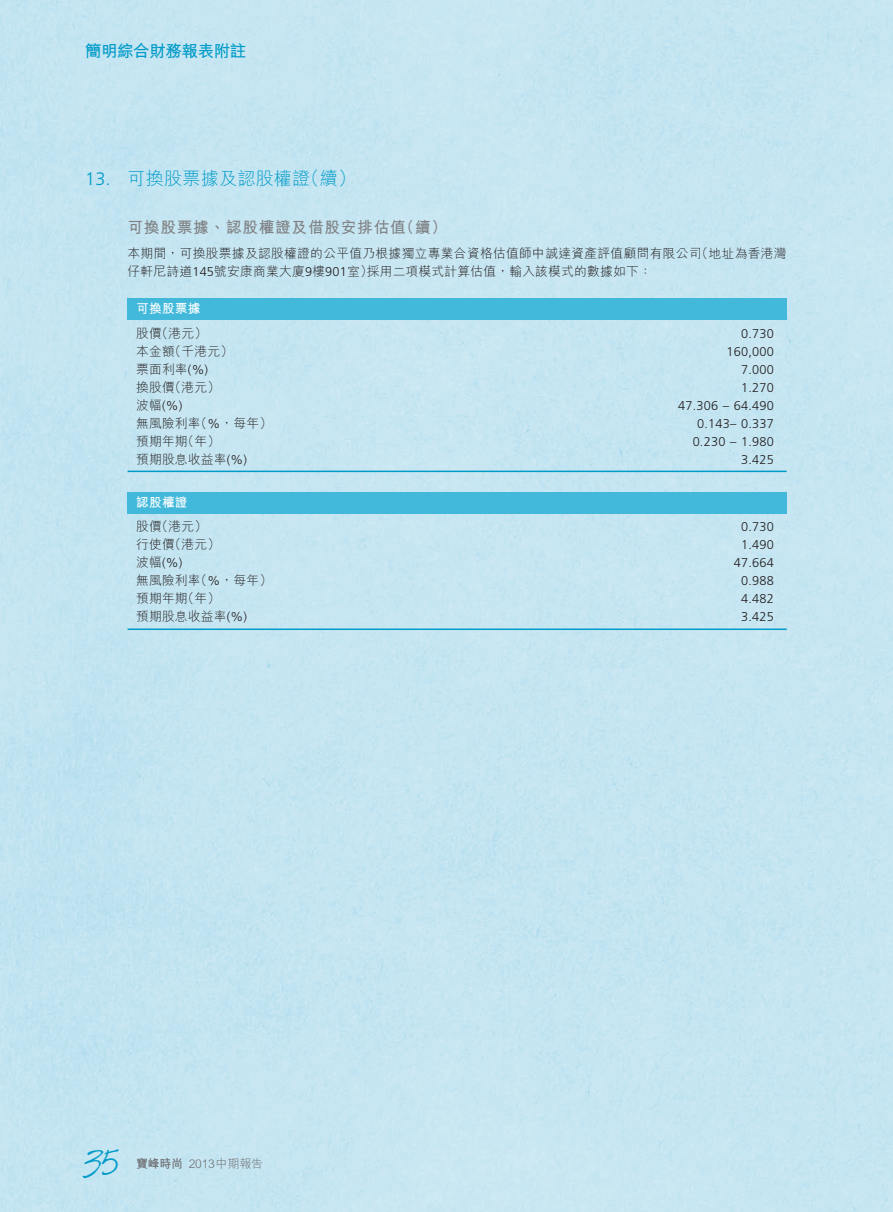
<style>
.page{position:relative;width:893px;height:1212px;background:#c5e6f2}
.page>*{position:absolute;margin:0;border:0;box-sizing:border-box;transform-origin:0 0}
.t1{font:30px "Harabara Hand";color:#009bc8}
.t2{font:300 18px "M Hei HK";letter-spacing:.015em;color:#009bc8}
.t3{font:700 16.5px "M Hei HK";letter-spacing:-.025em;color:#009bc8}
.t4{font:700 15.75px "M Hei HK";letter-spacing:.04em;color:#808285}
.t5{font:300 12.75px/24.5px "M Hei HK";letter-spacing:.015em;color:#231f20}
.t6{font:300 12.75px "Frutiger LT Std";letter-spacing:.015em;color:#231f20}
.t7{font:300 12px "M Hei HK";letter-spacing:-.025em;color:#6c6d70}
.s1{font-family:"Frutiger LT Std"}
.s2{font-weight:700;color:#fff}
.s3{font-family:"M Hei HK"}
.s4{font-weight:700}
</style>
<div class="page">
<div style="left:128px;top:298px;width:659px;height:22px;background:#42b9db"></div>
<hr style="left:128px;top:471px;width:659px;height:1px;background:#009bc8">
<div style="left:128px;top:492px;width:659px;height:21px;background:#42b9db"></div>
<hr style="left:128px;top:628px;width:659px;height:2px;background:#009bc8">
<p class="t3" style="left:85px;top:39px;width:163px">簡明綜合財務報表附註</p>
<p class="t2" style="left:85px;top:165px;width:273px"><span class="s1">13.</span> 可換股票據及認股權證（續）</p>
<p class="t4" style="left:128px;top:216px;width:321px">可換股票據、認股權證及借股安排估值（續）</p>
<p class="t5" style="left:128px;top:243px;width:661px;line-height:18px">本期間，可換股票據及認股權證的公平值乃根據獨立專業合資格估值師中誠達資產評值顧問有限公司（地址為香港灣仔軒尼詩道<span class="s1">145</span>號安康商業大廈<span class="s1">9</span>樓<span class="s1">901</span>室）採用二項模式計算估值，輸入該模式的數據如下：</p>
<p class="t5" style="left:136px;top:296px;width:73px"><span class="s2">可換股票據</span>股價（港元）</p>
<p class="t6" style="left:741px;top:326px;width:34px">0.730</p>
<p class="t5" style="left:136px;top:338px;width:99px">本金額（千港元）</p>
<p class="t6" style="left:727px;top:344px;width:49px">160,000</p>
<p class="t5" style="left:136px;top:356px;width:74px">票面利率<span class="s1">(%)</span></p>
<p class="t6" style="left:741px;top:362px;width:34px">7.000</p>
<p class="t5" style="left:136px;top:374px;width:86px">換股價（港元）</p>
<p class="t6" style="left:741px;top:380px;width:34px">1.270</p>
<p class="t6" style="left:136px;top:398px;width:48px"><span class="s3">波幅</span>(%)</p>
<p class="t6" style="left:678px;top:398px;width:97px">47.306 – 64.490</p>
<p class="t5" style="left:136px;top:410px;width:138px">無風險利率（<span class="s1">%</span>，每年）</p>
<p class="t6" style="left:697px;top:416px;width:78px">0.143– 0.337</p>
<p class="t5" style="left:136px;top:428px;width:86px">預期年期（年）</p>
<p class="t6" style="left:693px;top:434px;width:83px">0.230 – 1.980</p>
<p class="t5" style="left:136px;top:446px;width:113px">預期股息收益率<span class="s1">(%)</span></p>
<p class="t6" style="left:741px;top:452px;width:34px">3.425</p>
<p class="t5" style="left:136px;top:490px;width:73px"><span class="s2">認股權證<br></span>股價（港元）</p>
<p class="t6" style="left:741px;top:520px;width:34px">0.730</p>
<p class="t5" style="left:136px;top:532px;width:86px">行使價（港元）</p>
<p class="t6" style="left:741px;top:538px;width:34px">1.490</p>
<p class="t6" style="left:136px;top:556px;width:48px"><span class="s3">波幅</span>(%)</p>
<p class="t6" style="left:734px;top:556px;width:42px">47.664</p>
<p class="t5" style="left:136px;top:568px;width:138px">無風險利率（<span class="s1">%</span>，每年）</p>
<p class="t6" style="left:741px;top:574px;width:34px">0.988</p>
<p class="t5" style="left:136px;top:586px;width:86px">預期年期（年）</p>
<p class="t6" style="left:741px;top:592px;width:34px">4.482</p>
<p class="t5" style="left:136px;top:604px;width:113px">預期股息收益率<span class="s1">(%)</span></p>
<p class="t6" style="left:741px;top:610px;width:34px">3.425</p>
<p class="t1" style="left:85px;top:1146px;width:35px">35</p>
<p class="t7" style="left:136px;top:1155px;width:128px"><span class="s4">寶峰時尚</span> 2013中期報告</p>
</div>
